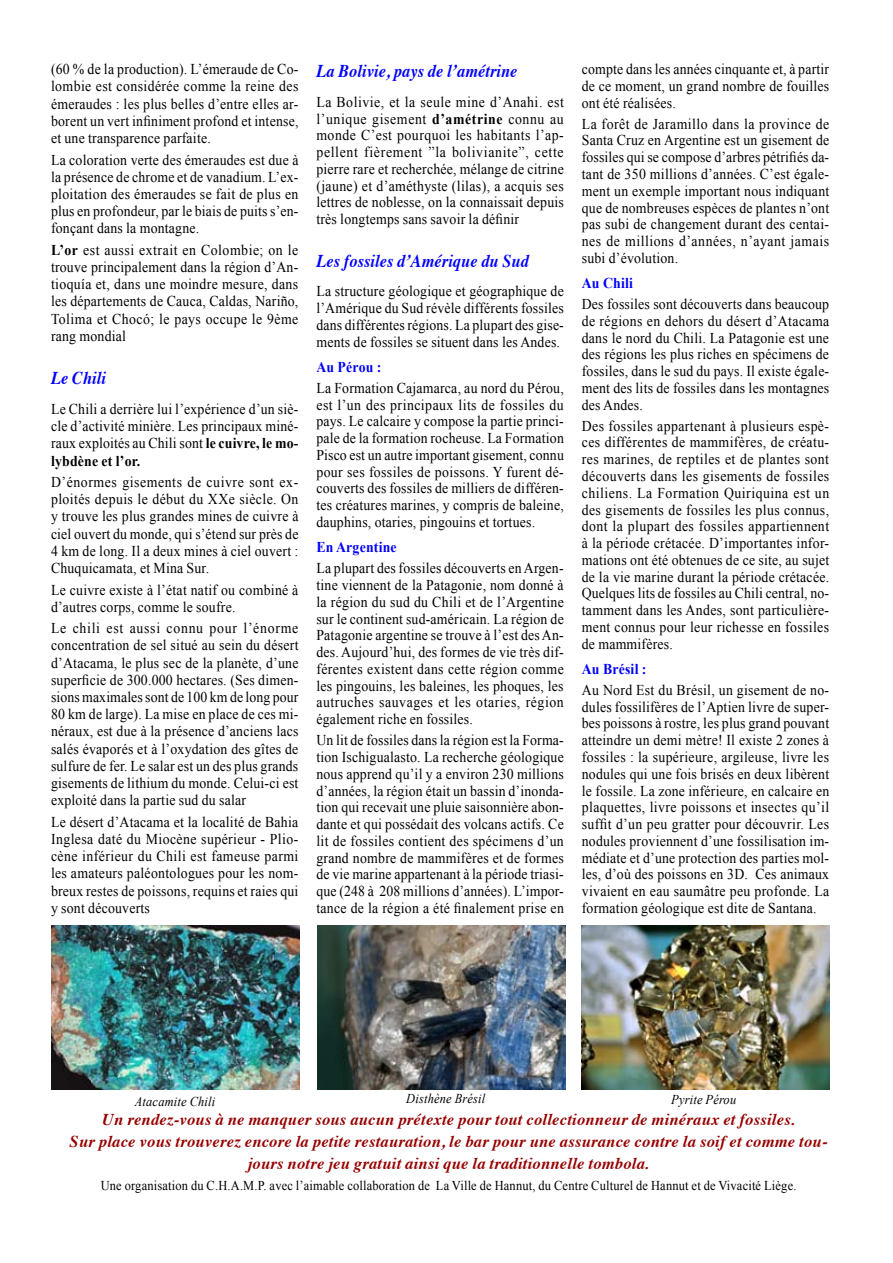
<style>
.page{position:relative;width:893px;height:1263px;background:#fff}
.page>*{position:absolute;margin:0;border:0;box-sizing:border-box;transform-origin:0 0}
.t1{font:italic 700 18px "Times";letter-spacing:.005em;color:#00f;scale:.9 1}
.t2{font:italic 700 16.5px/22px "Times";letter-spacing:.015em;color:#960000;text-align:center}
.t3{font:15px/16.8px "Times New Roman";letter-spacing:.015em;color:#000;text-align:justify;scale:.92 1}
.t4{font:700 15px "Times New Roman";letter-spacing:.015em;color:#00f;scale:.92 1}
.t5{font:13.5px "Times New Roman";letter-spacing:.015em;color:#000;scale:.92 1}
.t6{font:italic 13.5px "Times New Roman";letter-spacing:.015em;color:#000;scale:.92 1}
.s1{font-weight:700}
</style>
<div class="page">
<img style="left:51px;top:925px;width:248px;height:164px">
<img style="left:317px;top:925px;width:249px;height:164px">
<img style="left:581px;top:925px;width:248px;height:164px">
<p class="t3" style="left:51px;top:60px;width:270px;line-height:17.2px">(60 % de la production). L’émeraude de Co&shy;lombie est considérée comme la reine des émeraudes : les plus belles d’entre elles ar&shy;borent un vert infiniment profond et intense, et une transparence parfaite.</p>
<p class="t3" style="left:51px;top:151px;width:270px;line-height:17.2px">La coloration verte des émeraudes est due à la présence de chrome et de vanadium. L’ex&shy;ploitation des émeraudes se fait de plus en plus en profondeur, par le biais de puits s’en&shy;fonçant dans la montagne.</p>
<p class="t3" style="left:51px;top:241px;width:270px;line-height:17.2px"><span class="s1">L’or</span> est aussi extrait en Colombie; on le trouve principalement dans la région d’An&shy;tioquía et, dans une moindre mesure, dans les départements de Cauca, Caldas, Nariño, Tolima et Chocó; le pays occupe le 9ème rang mondial</p>
<p class="t1" style="left:51px;top:361px;width:62px">Le Chili</p>
<p class="t3" style="left:51px;top:400px;width:270px;line-height:17.2px">Le Chili a derrière lui l’expérience d’un siè&shy;cle d’activité minière. Les principaux miné&shy;raux exploités au Chili sont <span class="s1">le cuivre, le mo&shy;lybdène et l’or.</span></p>
<p class="t3" style="left:51px;top:473px;width:271px;line-height:17.2px">D’énormes gisements de cuivre sont ex&shy;ploités depuis le début du XXe siècle. On y trouve les plus grandes mines de cuivre à ciel ouvert du monde, qui s’étend sur près de 4 km de long. Il a deux mines à ciel ouvert :<br>Chuquicamata, et Mina Sur.</p>
<p class="t3" style="left:51px;top:581px;width:270px;line-height:17.2px">Le cuivre existe à l’état natif ou combiné à d’autres corps, comme le soufre.</p>
<p class="t3" style="left:51px;top:619px;width:270px;line-height:17.2px">Le chili est aussi connu pour l’énorme concentration de sel situé au sein du désert d’Atacama, le plus sec de la planète, d’une superficie de 300.000 hectares. (Ses dimen&shy;sions maximales sont de 100 km de long pour 80 km de large). La mise en place de ces mi&shy;néraux, est due à la présence d’anciens lacs salés évaporés et à l’oxydation des gîtes de sulfure de fer. Le salar est un des plus grands gisements de lithium du monde. Celui-ci est exploité dans la partie sud du salar</p>
<p class="t3" style="left:51px;top:813px;width:270px;line-height:17.2px">Le désert d’Atacama et la localité de Bahia Inglesa daté du Miocène supérieur - Plio&shy;cène inférieur du Chili est fameuse parmi les amateurs paléontologues pour les nom&shy;breux restes de poissons, requins et raies qui y sont découverts</p>
<p class="t1" style="left:316px;top:54px;width:225px">La Bolivie, pays de l’amétrine</p>
<p class="t3" style="left:316px;top:93px;width:270px">La Bolivie, et la seule mine d’Anahi. est l’unique gisement <span class="s1">d’amétrine</span> connu au monde C’est pourquoi les habitants l’ap&shy;pellent fièrement ”la bolivianite”, cette pierre rare et recherchée, mélange de citrine (jaune) et d’améthyste (lilas), a acquis ses lettres de noblesse, on la connaissait depuis très longtemps sans savoir la définir</p>
<p class="t1" style="left:316px;top:244px;width:238px">Les fossiles d’Amérique du Sud</p>
<p class="t3" style="left:316px;top:283px;width:270px">La structure géologique et géographique de l’Amérique du Sud révèle différents fossiles dans différentes régions. La plupart des gise&shy;ments de fossiles se situent dans les Andes.</p>
<p class="t4" style="left:316px;top:358px;width:72px">Au Pérou :</p>
<p class="t3" style="left:316px;top:379px;width:270px">La Formation Cajamarca, au nord du Pérou, est l’un des principaux lits de fossiles du pays. Le calcaire y compose la partie princi&shy;pale de la formation rocheuse. La Formation Pisco est un autre important gisement, connu pour ses fossiles de poissons. Y furent dé&shy;couverts des fossiles de milliers de différen&shy;tes créatures marines, y compris de baleine, dauphins, otaries, pingouins et tortues.</p>
<p class="t4" style="left:316px;top:538px;width:89px">En Argentine</p>
<p class="t3" style="left:316px;top:560px;width:270px">La plupart des fossiles découverts en Argen&shy;tine viennent de la Patagonie, nom donné à la région du sud du Chili et de l’Argentine sur le continent sud-américain. La région de Patagonie argentine se trouve à l’est des An&shy;des. Aujourd’hui, des formes de vie très dif&shy;férentes existent dans cette région comme les pingouins, les baleines, les phoques, les autruches sauvages et les otaries, région également riche en fossiles.</p>
<p class="t3" style="left:316px;top:731px;width:270px">Un lit de fossiles dans la région est la Forma&shy;tion Ischigualasto. La recherche géologique nous apprend qu’il y a environ 230 millions d’années, la région était un bassin d’inonda&shy;tion qui recevait une pluie saisonnière abon&shy;dante et qui possédait des volcans actifs. Ce lit de fossiles contient des spécimens d’un grand nombre de mammifères et de formes de vie marine appartenant à la période triasi&shy;que (248 à 208 millions d’années). L’impor&shy;tance de la région a été finalement prise en</p>
<p class="t3" style="left:582px;top:61px;width:270px">compte dans les années cinquante et, à partir de ce moment, un grand nombre de fouilles ont été réalisées.</p>
<p class="t3" style="left:582px;top:115px;width:271px">La forêt de Jaramillo dans la province de Santa Cruz en Argentine est un gisement de fossiles qui se compose d’arbres pétrifiés da&shy;tant de 350 millions d’années. C’est égale&shy;ment un exemple important nous indiquant que de nombreuses espèces de plantes n’ont pas subi de changement durant des centai&shy;nes de millions d’années, n’ayant jamais subi d’évolution.</p>
<p class="t4" style="left:582px;top:274px;width:57px">Au Chili</p>
<p class="t3" style="left:582px;top:295px;width:270px">Des fossiles sont découverts dans beaucoup de régions en dehors du désert d’Atacama dans le nord du Chili. La Patagonie est une des régions les plus riches en spécimens de fossiles, dans le sud du pays. Il existe égale&shy;ment des lits de fossiles dans les montagnes des Andes.</p>
<p class="t3" style="left:582px;top:417px;width:271px">Des fossiles appartenant à plusieurs espè&shy;ces différentes de mammifères, de créatu&shy;res marines, de reptiles et de plantes sont découverts dans les gisements de fossiles chiliens. La Formation Quiriquina est un des gisements de fossiles les plus connus, dont la plupart des fossiles appartiennent à la période crétacée. D’importantes infor&shy;mations ont été obtenues de ce site, au sujet de la vie marine durant la période crétacée.<br>Quelques lits de fossiles au Chili central, no&shy;tamment dans les Andes, sont particulière&shy;ment connus pour leur richesse en fossiles de mammifères.</p>
<p class="t4" style="left:582px;top:660px;width:72px">Au Brésil :</p>
<p class="t3" style="left:582px;top:681px;width:270px">Au Nord Est du Brésil, un gisement de no&shy;dules fossilifères de l’Aptien livre de super&shy;bes poissons à rostre, les plus grand pouvant atteindre un demi mètre! Il existe 2 zones à fossiles : la supérieure, argileuse, livre les nodules qui une fois brisés en deux libèrent le fossile. La zone inférieure, en calcaire en plaquettes, livre poissons et insectes qu’il suffit d’un peu gratter pour découvrir. Les nodules proviennent d’une fossilisation im&shy;médiate et d’une protection des parties mol&shy;les, d’où des poissons en 3D. Ces animaux vivaient en eau saumâtre peu profonde. La formation géologique est dite de Santana.</p>
<p class="t6" style="left:135px;top:1093px;width:89px">Atacamite Chili</p>
<p class="t6" style="left:406px;top:1090px;width:87px">Disthène Brésil</p>
<p class="t6" style="left:671px;top:1092px;width:72px">Pyrite Pérou</p>
<p class="t2" style="left:70px;top:1107px;width:759px">Un rendez-vous à ne manquer sous aucun prétexte pour tout collectionneur de minéraux et fossiles.<br>Sur place vous trouverez encore la petite restauration, le bar pour une assurance contre la soif et comme tou&shy;jours notre jeu gratuit ainsi que la traditionnelle tombola.</p>
<p class="t5" style="left:101px;top:1177px;width:758px">Une organisation du C.H.A.M.P. avec l’aimable collaboration de La Ville de Hannut, du Centre Culturel de Hannut et de Vivacité Liège.</p>
</div>
